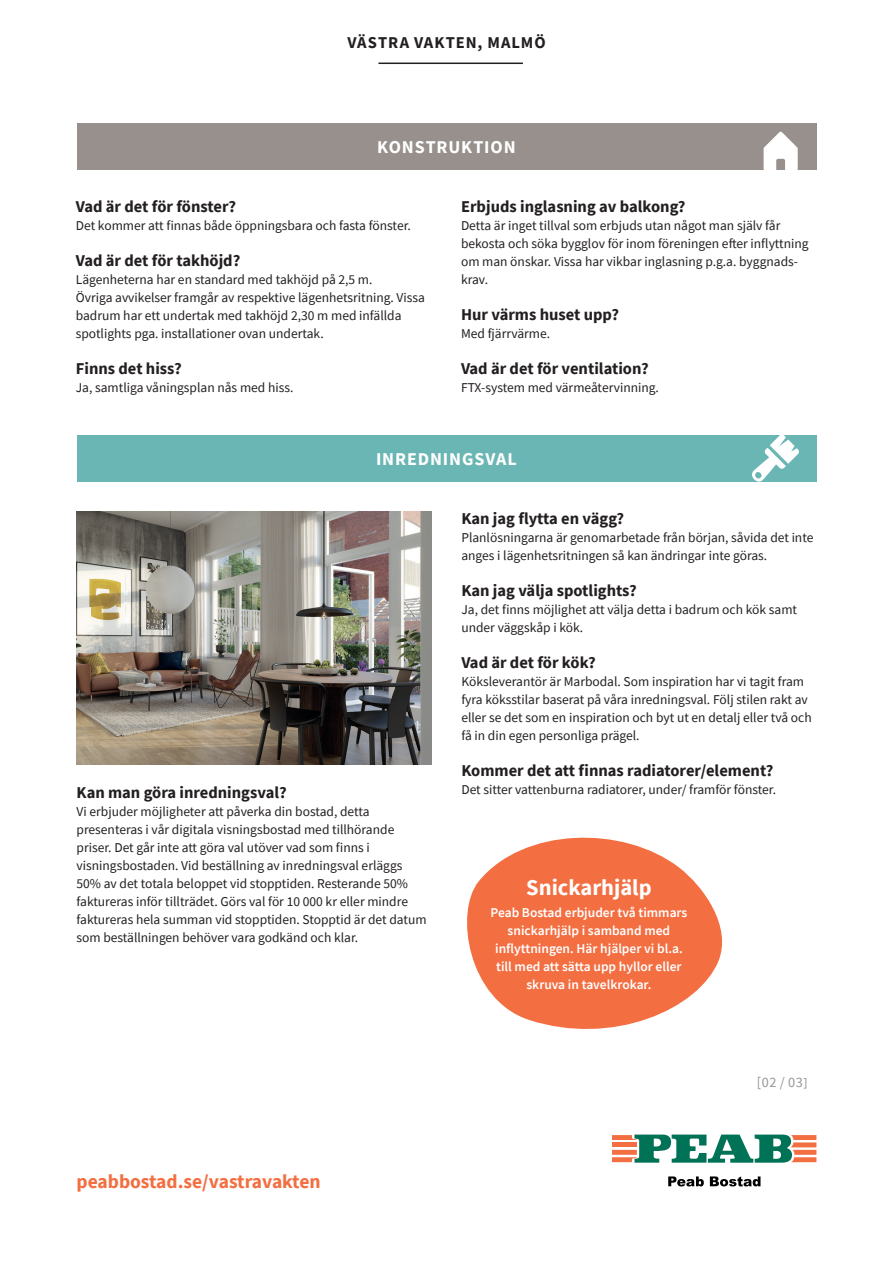
<style>
.page{position:relative;width:893px;height:1263px;background:#fff}
.page>*{position:absolute;margin:0;border:0;box-sizing:border-box;transform-origin:0 0}
.t1{font:700 22.5px "Source Sans Pro";color:#fff}
.t2{font:700 19.5px "Source Sans Pro";color:#f36f42}
.t3{font:700 18px "Source Sans Pro";letter-spacing:.05em;color:#fff}
.t4{font:700 16.5px "Source Sans Pro";color:#231f20}
.t5{font:700 16.5px "Source Sans Pro";letter-spacing:.055em;color:#231f20}
.t6{font:14.25px "Source Sans Pro";color:#939598}
.t7{font:13.5px/18px "Source Sans Pro";color:#231f20}
.t8{font:600 13.5px/18px "Source Sans Pro";color:#fff;text-align:center}
</style>
<div class="page">
<svg style="left:668px;top:1176px;width:36px;height:10px"></svg>
<svg style="left:710px;top:1176px;width:50px;height:10px"></svg>
<svg style="left:612px;top:1134px;width:204px;height:29px"></svg>
<hr style="left:378px;top:63px;width:145px;height:1px;background:#231f20">
<div style="left:77px;top:435px;width:739px;height:47px;background:#6ab6b4"></div>
<div style="left:77px;top:123px;width:739px;height:47px;background:#97908c"></div>
<svg style="left:764px;top:131px;width:34px;height:39px"></svg>
<svg style="left:752px;top:435px;width:47px;height:47px"></svg>
<svg style="left:467px;top:838px;width:255px;height:191px;fill:#f36f42"></svg>
<img style="left:77px;top:511px;width:355px;height:254px">
<p class="t5" style="left:347px;top:32px;width:200px">VÄSTRA VAKTEN, MALMÖ</p>
<h3 class="t3" style="left:377px;top:135px;width:140px">KONSTRUKTION</h3>
<p class="t4" style="left:76px;top:196px;width:162px">Vad är det för fönster?</p>
<p class="t7" style="left:76px;top:217px;width:337px">Det kommer att finnas både öppningsbara och fasta fönster.</p>
<p class="t4" style="left:76px;top:250px;width:166px">Vad är det för takhöjd?</p>
<p class="t7" style="left:76px;top:271px;width:351px">Lägenheterna har en standard med takhöjd på 2,5 m.<br>Övriga avvikelser framgår av respektive lägenhetsritning. Vissa badrum har ett undertak med takhöjd 2,30 m med infällda spotlights pga. installationer ovan undertak.</p>
<p class="t4" style="left:76px;top:358px;width:107px">Finns det hiss?</p>
<p class="t7" style="left:76px;top:379px;width:219px">Ja, samtliga våningsplan nås med hiss.</p>
<p class="t4" style="left:461px;top:196px;width:226px">Erbjuds inglasning av balkong?</p>
<p class="t7" style="left:461px;top:217px;width:349px">Detta är inget tillval som erbjuds utan något man själv får bekosta och söka bygglov för inom föreningen efter inflyttning om man önskar. Vissa har vikbar inglasning p.g.a. byggnads&shy;krav.</p>
<p class="t4" style="left:461px;top:304px;width:160px">Hur värms huset upp?</p>
<p class="t7" style="left:461px;top:325px;width:91px">Med fjärrvärme.</p>
<p class="t4" style="left:461px;top:358px;width:189px">Vad är det för ventilation?</p>
<p class="t7" style="left:461px;top:379px;width:199px">FTX-system med värmeåtervinning.</p>
<h3 class="t3" style="left:376px;top:447px;width:142px">INREDNINGSVAL</h3>
<p class="t4" style="left:77px;top:782px;width:212px">Kan man göra inredningsval?</p>
<p class="t7" style="left:77px;top:803px;width:352px">Vi erbjuder möjligheter att påverka din bostad, detta presenteras i vår digitala visningsbostad med tillhörande priser. Det går inte att göra val utöver vad som finns i visningsbostaden. Vid beställning av inredningsval erläggs 50% av det totala beloppet vid stopptiden. Resterande 50% faktureras inför tillträdet. Görs val för 10 000 kr eller mindre faktureras hela summan vid stopptiden. Stopptid är det datum som beställningen behöver vara godkänd och klar.</p>
<h2 class="t2" style="left:77px;top:1168px;width:246px">peabbostad.se/vastravakten</h2>
<p class="t4" style="left:461px;top:507px;width:164px">Kan jag flytta en vägg?</p>
<p class="t7" style="left:461px;top:528px;width:354px">Planlösningarna är genomarbetade från början, såvida det inte anges i lägenhetsritningen så kan ändringar inte göras.</p>
<p class="t4" style="left:461px;top:579px;width:177px">Kan jag välja spotlights?</p>
<p class="t7" style="left:461px;top:600px;width:337px">Ja, det finns möjlighet att välja detta i badrum och kök samt under väggskåp i kök.</p>
<p class="t4" style="left:461px;top:651px;width:136px">Vad är det för kök?</p>
<p class="t7" style="left:461px;top:672px;width:352px">Köksleverantör är Marbodal. Som inspiration har vi tagit fram fyra köksstilar baserat på våra inredningsval. Följ stilen rakt av eller se det som en inspiration och byt ut en detalj eller två och få in din egen personliga prägel.</p>
<p class="t4" style="left:461px;top:759px;width:313px">Kommer det att finnas radiatorer/element?</p>
<p class="t7" style="left:461px;top:780px;width:316px">Det sitter vattenburna radiatorer, under/ framför fönster.</p>
<h1 class="t1" style="left:526px;top:872px;width:127px">Snickarhjälp</h1>
<p class="t8" style="left:490px;top:903px;width:198px">Peab Bostad erbjuder två timmars snickarhjälp i samband med inflyttningen. Här hjälper vi bl.a. till med att sätta upp hyllor eller skruva in tavelkrokar.</p>
<p class="t6" style="left:757px;top:1073px;width:53px">[02 / 03]</p>
</div>
